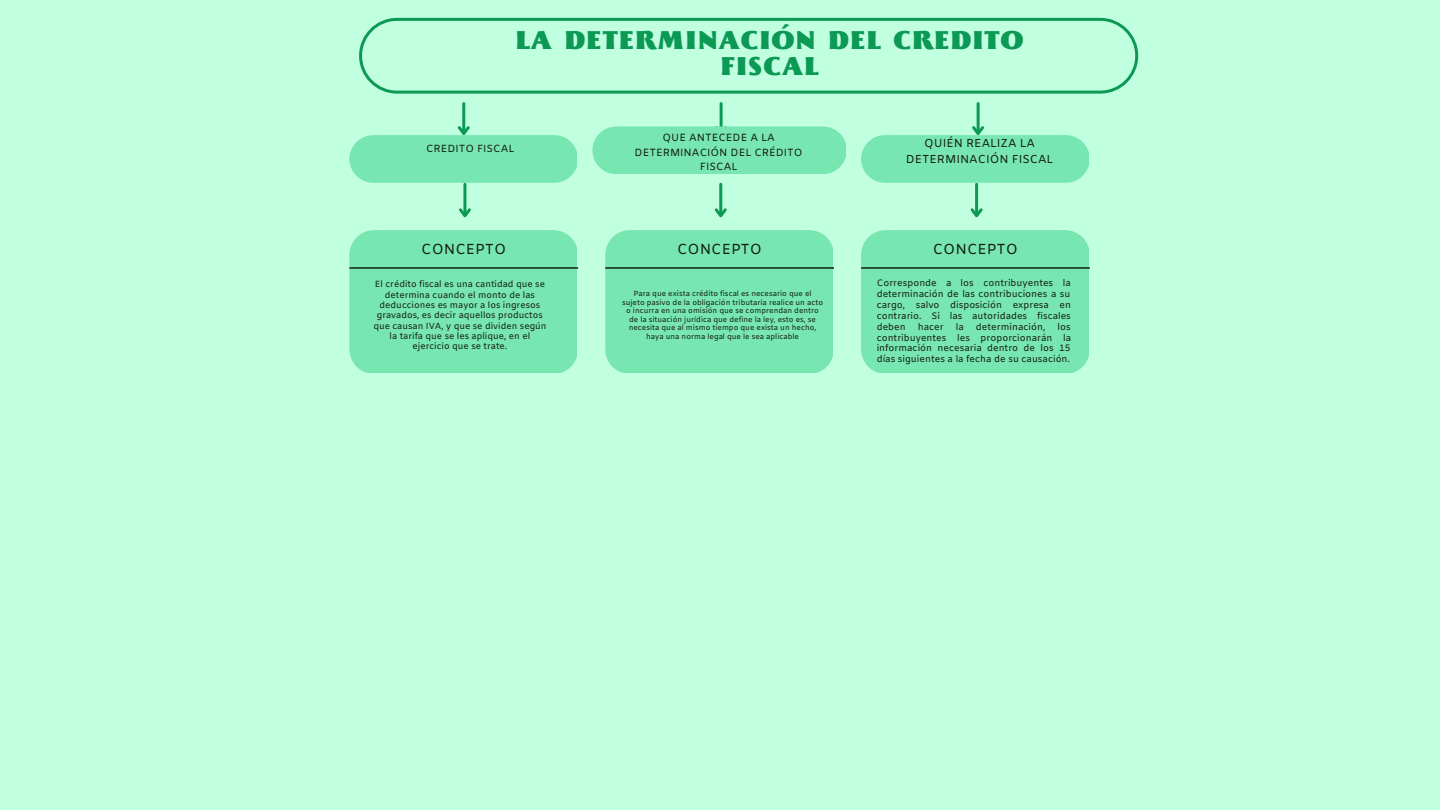
<style>
.page{position:relative;width:1440px;height:810px;background:#c1ffe1}
.page>*{position:absolute;margin:0;border:0;box-sizing:border-box;transform-origin:0 0}
.t1{font:900 25.9px/25.8px "Beatrix Antiqua";letter-spacing:.035em;color:#0b9954;text-align:center}
.t2{font:14.5px "Amiko";color:#121e13}
.t3{font:11.5px/15.8px "Amiko";color:#121e13;text-align:center}
.t4{font:10.4px/14.5px "Amiko";color:#121e13;text-align:center}
.t5{font:9.3px/10.9px "Amiko";color:#121e13;text-align:justify}
.t6{font:8.9px/10.4px "Amiko";color:#121e13;text-align:center}
.t7{font:7.4px/8.6px "Amiko";color:#121e13;text-align:center}
</style>
<div class="page">
<hr style="left:462px;top:104px;width:3px;height:29px;background:#0b9954">
<svg style="left:457px;top:123px;width:13px;height:12px"></svg>
<hr style="left:720px;top:104px;width:3px;height:29px;background:#0b9954">
<hr style="left:977px;top:104px;width:3px;height:29px;background:#0b9954">
<svg style="left:972px;top:123px;width:12px;height:12px"></svg>
<div style="left:349px;top:135px;width:228px;height:48px;background:#78e6b1;border-radius:24px"></div>
<hr style="left:463px;top:184px;width:3px;height:31px;background:#0b9954">
<svg style="left:459px;top:206px;width:12px;height:12px"></svg>
<div style="left:349px;top:230px;width:228px;height:143px;background:#78e6b1"></div>
<hr style="left:349px;top:267px;width:229px;height:2px;background:#121e13">
<svg style="left:359px;top:18px;width:779px;height:76px"></svg>
<svg style="left:592px;top:123px;width:254px;height:51px;background:#7fe8b5"></svg>
<hr style="left:719px;top:184px;width:3px;height:31px;background:#0b9954">
<svg style="left:714px;top:206px;width:13px;height:12px"></svg>
<div style="left:605px;top:230px;width:228px;height:143px;background:#78e6b1"></div>
<hr style="left:605px;top:267px;width:229px;height:2px;background:#121e13">
<div style="left:861px;top:135px;width:228px;height:48px;background:#78e6b1;border-radius:24px"></div>
<hr style="left:975px;top:184px;width:3px;height:31px;background:#0b9954">
<svg style="left:970px;top:206px;width:13px;height:12px"></svg>
<div style="left:861px;top:230px;width:228px;height:143px;background:#78e6b1"></div>
<hr style="left:861px;top:267px;width:229px;height:2px;background:#121e13">
<h1 class="t1" style="left:515px;top:27px;width:510px">LA DETERMINACIÓN DEL CREDITO<br>FISCAL</h1>
<p class="t4" style="left:426px;top:142px;width:90px">CREDITO FISCAL</p>
<h2 class="t2" style="left:421px;top:241px;width:87px">CONCEPTO</h2>
<p class="t6" style="left:373px;top:280px;width:175px">El crédito fiscal es una cantidad que se determina cuando el monto de las deducciones es mayor a los ingresos gravados, es decir aquellos productos que causan IVA, y que se dividen según la tarifa que se les aplique, en el ejercicio que se trate.</p>
<p class="t4" style="left:635px;top:131px;width:170px">QUE ANTECEDE A LA<br>DETERMINACIÓN DEL CRÉDITO<br>FISCAL</p>
<h2 class="t2" style="left:677px;top:241px;width:87px">CONCEPTO</h2>
<p class="t7" style="left:622px;top:290px;width:203px">Para que exista crédito fiscal es necesario que el sujeto pasivo de la obligación tributaria realice un acto o incurra en una omisión que se comprendan dentro de la situación jurídica que define la ley, esto es, se necesita que al mismo tiempo que exista un hecho, haya una norma legal que le sea aplicable</p>
<p class="t3" style="left:906px;top:136px;width:149px">QUIÉN REALIZA LA<br>DETERMINACIÓN FISCAL</p>
<h2 class="t2" style="left:933px;top:241px;width:87px">CONCEPTO</h2>
<p class="t5" style="left:877px;top:278px;width:196px">Corresponde a los contribuyentes la determinación de las contribuciones a su cargo, salvo disposición expresa en contrario. Si las autoridades fiscales deben</p>
<p class="t5" style="left:918px;top:322px;width:27px">hacer</p>
<p class="t5" style="left:956px;top:322px;width:10px">la</p>
<p class="t5" style="left:976px;top:322px;width:71px">determinación,</p>
<p class="t5" style="left:877px;top:322px;width:196px;text-indent:181px">los contribuyentes les proporcionarán la información necesaria dentro de los 15 días siguientes a la fecha de su causación.</p>
</div>
